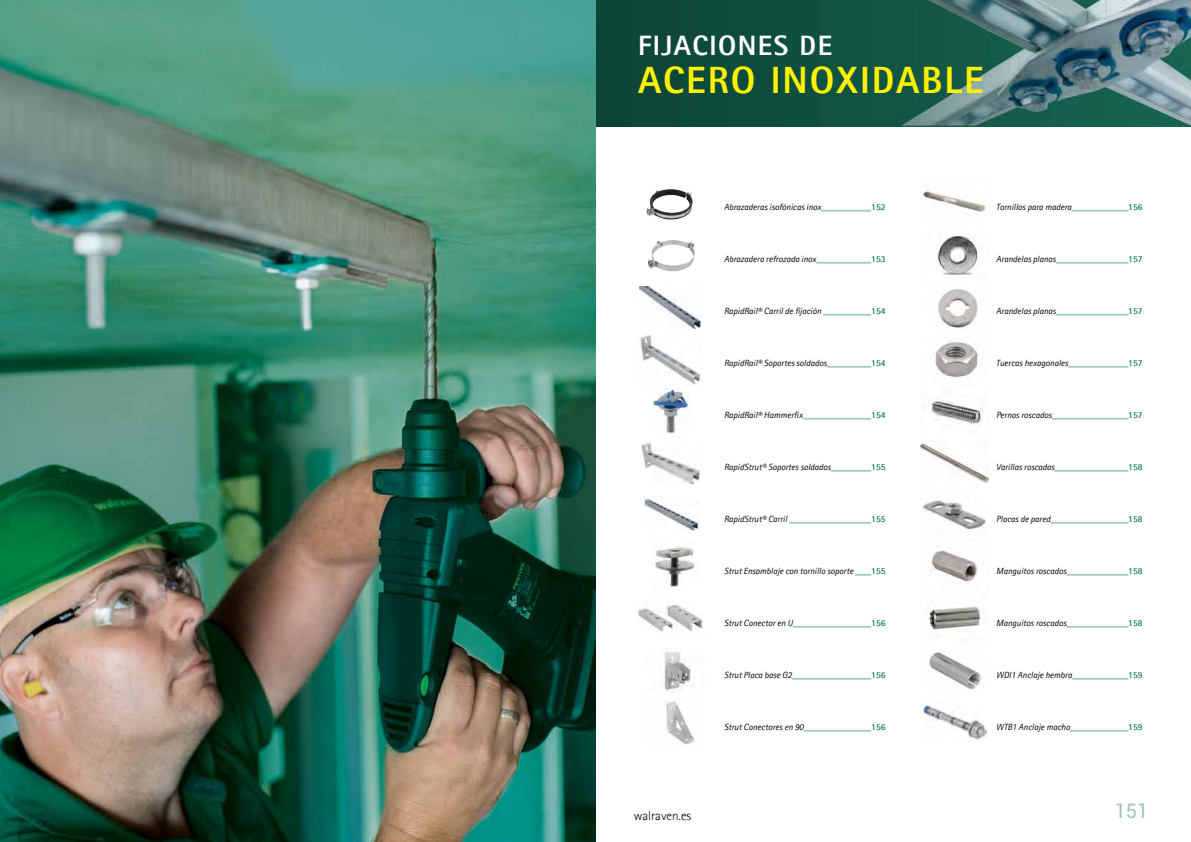
<style>
.page{position:relative;width:1191px;height:842px;background:#fff}
.page>*{position:absolute;margin:0;border:0;box-sizing:border-box;transform-origin:0 0}
.t1{font:800 38px "Rotis Sans Serif Std";letter-spacing:.05em;color:#fff200}
.t2{font:800 28.1px "Rotis Sans Serif Std";letter-spacing:.05em;color:#fff}
.t3{font:20px "Roboto";color:#9fc7bc}
.t4{font:300 13px "Rotis Sans Serif Std";color:#000}
.t5{font:italic 9px "Rotis Sans Serif Std";color:#000}
.t6{font:700 9px "Rotis Sans Serif Std";color:#007355}
</style>
<div class="page">
<img style="left:595px;top:0;width:596px;height:126px">
<img style="left:0;top:0;width:595px;height:842px">
<img style="left:646px;top:189px;width:47px;height:31px">
<img style="left:936px;top:236px;width:42px;height:39px">
<img style="left:651px;top:389px;width:38px;height:45px">
<img style="left:921px;top:441px;width:68px;height:44px">
<img style="left:638px;top:604px;width:65px;height:28px">
<img style="left:929px;top:652px;width:52px;height:38px">
<img style="left:640px;top:286px;width:61px;height:43px">
<img style="left:931px;top:341px;width:58px;height:85px">
<img style="left:642px;top:497px;width:57px;height:34px">
<img style="left:923px;top:500px;width:63px;height:82px">
<img style="left:666px;top:701px;width:29px;height:44px">
<img style="left:648px;top:240px;width:47px;height:31px">
<img style="left:938px;top:289px;width:41px;height:39px">
<img style="left:641px;top:442px;width:59px;height:43px">
<img style="left:664px;top:652px;width:27px;height:39px">
<img style="left:923px;top:703px;width:63px;height:37px">
<img style="left:640px;top:335px;width:61px;height:50px">
<img style="left:655px;top:547px;width:40px;height:40px">
<img style="left:928px;top:606px;width:53px;height:26px">
<img style="left:922px;top:190px;width:64px;height:22px">
<hr style="left:821px;top:210px;width:50px;height:1px;background:#9fc7bc">
<hr style="left:821px;top:211px;width:50px;height:1px;background:#9fc7bc">
<hr style="left:816px;top:262px;width:55px;height:1px;background:#9fc7bc">
<hr style="left:816px;top:263px;width:55px;height:1px;background:#9fc7bc">
<hr style="left:823px;top:314px;width:48px;height:1px;background:#9fc7bc">
<hr style="left:823px;top:315px;width:48px;height:1px;background:#9fc7bc">
<hr style="left:826px;top:366px;width:45px;height:1px;background:#9fc7bc">
<hr style="left:826px;top:367px;width:45px;height:1px;background:#9fc7bc">
<hr style="left:802px;top:418px;width:69px;height:1px;background:#9fc7bc">
<hr style="left:802px;top:419px;width:69px;height:1px;background:#9fc7bc">
<hr style="left:831px;top:470px;width:40px;height:1px;background:#9fc7bc">
<hr style="left:831px;top:471px;width:40px;height:1px;background:#9fc7bc">
<hr style="left:789px;top:522px;width:82px;height:1px;background:#9fc7bc">
<hr style="left:789px;top:523px;width:82px;height:1px;background:#9fc7bc">
<svg style="left:855px;top:574px;width:16px;height:2px"></svg>
<hr style="left:792px;top:626px;width:79px;height:1px;background:#9fc7bc">
<hr style="left:792px;top:627px;width:79px;height:1px;background:#9fc7bc">
<hr style="left:792px;top:678px;width:79px;height:1px;background:#9fc7bc">
<hr style="left:792px;top:679px;width:79px;height:1px;background:#9fc7bc">
<hr style="left:803px;top:730px;width:68px;height:1px;background:#9fc7bc">
<hr style="left:803px;top:731px;width:68px;height:1px;background:#9fc7bc">
<hr style="left:1071px;top:210px;width:57px;height:1px;background:#9fc7bc">
<hr style="left:1071px;top:211px;width:57px;height:1px;background:#9fc7bc">
<hr style="left:1056px;top:262px;width:72px;height:1px;background:#9fc7bc">
<hr style="left:1056px;top:263px;width:72px;height:1px;background:#9fc7bc">
<hr style="left:1056px;top:314px;width:72px;height:1px;background:#9fc7bc">
<hr style="left:1056px;top:315px;width:72px;height:1px;background:#9fc7bc">
<hr style="left:1068px;top:366px;width:60px;height:1px;background:#9fc7bc">
<hr style="left:1068px;top:367px;width:60px;height:1px;background:#9fc7bc">
<hr style="left:1051px;top:418px;width:77px;height:1px;background:#9fc7bc">
<hr style="left:1051px;top:419px;width:77px;height:1px;background:#9fc7bc">
<hr style="left:1054px;top:470px;width:74px;height:1px;background:#9fc7bc">
<hr style="left:1054px;top:471px;width:74px;height:1px;background:#9fc7bc">
<hr style="left:1050px;top:522px;width:78px;height:1px;background:#9fc7bc">
<hr style="left:1050px;top:523px;width:78px;height:1px;background:#9fc7bc">
<hr style="left:1066px;top:574px;width:62px;height:1px;background:#9fc7bc">
<hr style="left:1066px;top:575px;width:62px;height:1px;background:#9fc7bc">
<hr style="left:1066px;top:626px;width:62px;height:1px;background:#9fc7bc">
<hr style="left:1066px;top:627px;width:62px;height:1px;background:#9fc7bc">
<hr style="left:1072px;top:678px;width:56px;height:1px;background:#9fc7bc">
<hr style="left:1072px;top:679px;width:56px;height:1px;background:#9fc7bc">
<hr style="left:1070px;top:730px;width:58px;height:1px;background:#9fc7bc">
<hr style="left:1070px;top:731px;width:58px;height:1px;background:#9fc7bc">
<h2 class="t2" style="left:638px;top:27px;width:196px">FIJACIONES DE</h2>
<h1 class="t1" style="left:638px;top:56px;width:347px">ACERO INOXIDABLE</h1>
<p class="t5" style="left:724px;top:202px;width:99px">Abrazaderas isofónicas inox</p>
<p class="t6" style="left:871px;top:201px;width:16px">152</p>
<p class="t5" style="left:996px;top:202px;width:77px">Tornillos para madera</p>
<p class="t6" style="left:1128px;top:201px;width:16px">156</p>
<p class="t5" style="left:724px;top:254px;width:94px">Abrazadera refrozada inox</p>
<p class="t6" style="left:871px;top:253px;width:16px">153</p>
<p class="t5" style="left:996px;top:254px;width:61px">Arandelas planas</p>
<p class="t6" style="left:1128px;top:253px;width:16px">157</p>
<p class="t5" style="left:724px;top:306px;width:99px">RapidRail® Carril de fijación</p>
<p class="t6" style="left:871px;top:305px;width:16px">154</p>
<p class="t5" style="left:996px;top:306px;width:61px">Arandelas planas</p>
<p class="t6" style="left:1128px;top:305px;width:16px">157</p>
<p class="t5" style="left:724px;top:358px;width:104px">RapidRail® Soportes soldados</p>
<p class="t6" style="left:871px;top:357px;width:16px">154</p>
<p class="t5" style="left:996px;top:358px;width:73px">Tuercas hexagonales</p>
<p class="t6" style="left:1128px;top:357px;width:16px">157</p>
<p class="t5" style="left:724px;top:410px;width:80px">RapidRail® Hammerfix</p>
<p class="t6" style="left:871px;top:409px;width:16px">154</p>
<p class="t5" style="left:996px;top:410px;width:57px">Pernos roscados</p>
<p class="t6" style="left:1128px;top:409px;width:16px">157</p>
<p class="t5" style="left:724px;top:462px;width:108px">RapidStrut® Soportes soldados</p>
<p class="t6" style="left:871px;top:461px;width:16px">155</p>
<p class="t5" style="left:996px;top:462px;width:60px">Varillas roscadas</p>
<p class="t6" style="left:1128px;top:461px;width:16px">158</p>
<p class="t5" style="left:724px;top:514px;width:65px">RapidStrut® Carril</p>
<p class="t6" style="left:871px;top:513px;width:16px">155</p>
<p class="t5" style="left:996px;top:514px;width:56px">Placas de pared</p>
<p class="t6" style="left:1128px;top:513px;width:16px">158</p>
<p class="t5" style="left:724px;top:566px;width:131px">Strut Ensamblaje con tornillo soporte</p>
<p class="t6" style="left:871px;top:565px;width:16px">155</p>
<p class="t5" style="left:996px;top:566px;width:72px">Manguitos roscados</p>
<p class="t6" style="left:1128px;top:565px;width:16px">158</p>
<p class="t5" style="left:724px;top:618px;width:70px">Strut Conector en U</p>
<p class="t6" style="left:871px;top:617px;width:16px">156</p>
<p class="t5" style="left:996px;top:618px;width:72px">Manguitos roscados</p>
<p class="t6" style="left:1128px;top:617px;width:16px">158</p>
<p class="t5" style="left:724px;top:670px;width:69px">Strut Placa base G2</p>
<p class="t6" style="left:871px;top:669px;width:16px">156</p>
<p class="t5" style="left:996px;top:670px;width:77px">WDI1 Anclaje hembra</p>
<p class="t6" style="left:1128px;top:669px;width:16px">159</p>
<p class="t5" style="left:724px;top:722px;width:81px">Strut Conectores en 90</p>
<p class="t6" style="left:871px;top:721px;width:16px">156</p>
<p class="t5" style="left:996px;top:722px;width:75px">WTB1 Anclaje macho</p>
<p class="t6" style="left:1128px;top:721px;width:16px">159</p>
<h3 class="t4" style="left:634px;top:808px;width:59px">walraven.es</h3>
<h3 class="t3" style="left:1114px;top:797px;width:35px">151</h3>
</div>
